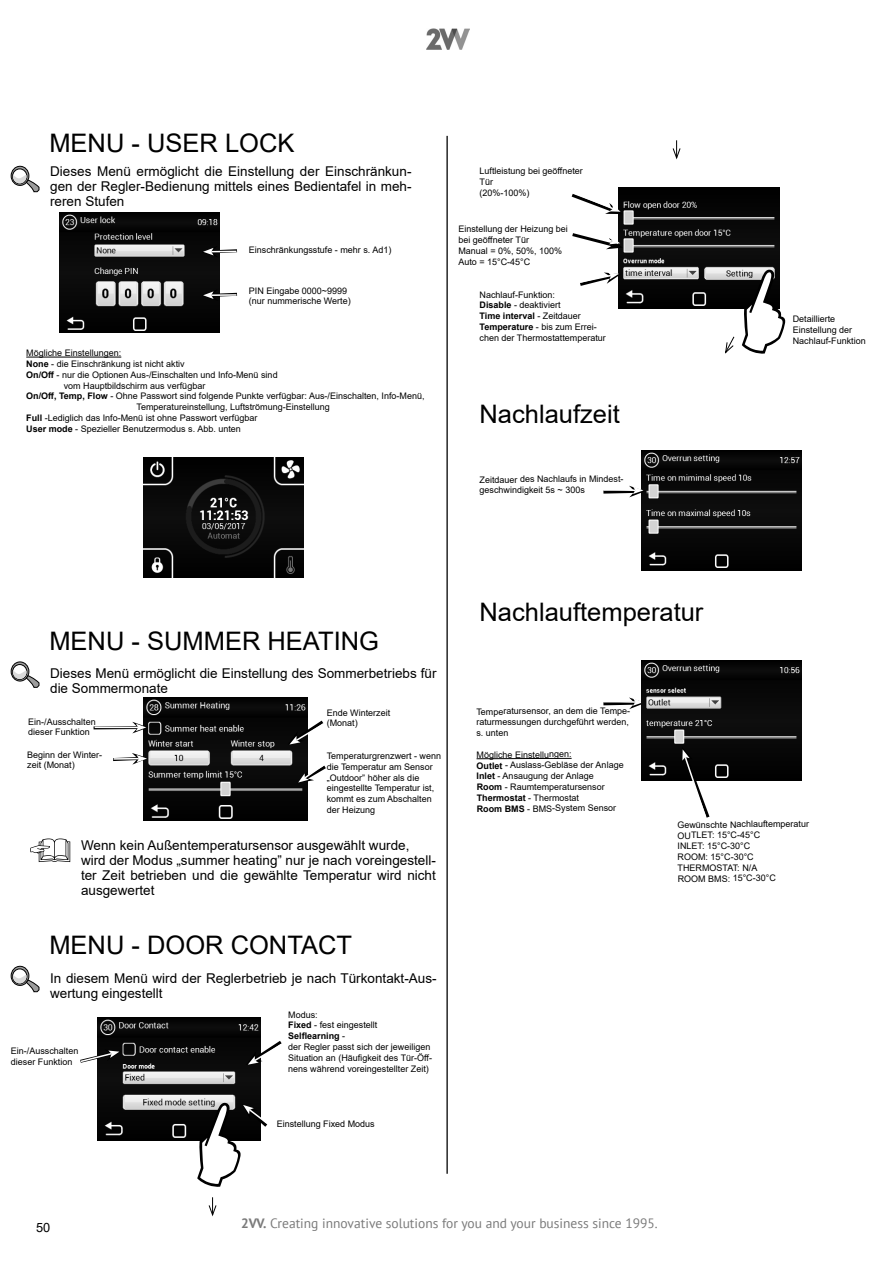
<style>
.page{position:relative;width:893px;height:1263px;background:#fff}
.page>*{position:absolute;margin:0;border:0;box-sizing:border-box;transform-origin:0 0}
.Text_-_odsazeni{font:25.5px "Arial";color:#000}
.Text{font:13.5px/15px "Arial";color:#000;text-align:justify}
.t1{font:13.5px "PT Sans";color:#7a7a7a}
.t2{font:12.75px "Arial";color:#000}
.t3{font:9px/10.8px "Arial";color:#000}
.t4{font:700 9px "Arial";color:#000}
.s1{font-weight:700}
.s2{font-weight:400}
</style>
<div class="page">
<img style="left:427px;top:28px;width:42px;height:22px">
<img style="left:97px;top:1018px;width:164px;height:122px">
<img style="left:59px;top:213px;width:160px;height:120px">
<hr style="left:446px;top:136px;width:2px;height:1038px;background:#000">
<svg style="left:11px;top:166px;width:18px;height:19px"></svg>
<div style="left:11px;top:166px;width:18px;height:20px;border:1px solid #000;border-radius:50%"></div>
<div style="left:12px;top:169px;width:15px;height:15px;border:1px solid #000;border-radius:50%"></div>
<svg style="left:13px;top:172px;width:26px;height:20px"></svg>
<svg style="left:11px;top:662px;width:18px;height:19px"></svg>
<div style="left:11px;top:662px;width:18px;height:19px;border:1px solid #000;border-radius:50%"></div>
<svg style="left:13px;top:664px;width:14px;height:15px"></svg>
<div style="left:12px;top:664px;width:15px;height:16px;border:1px solid #000;border-radius:50%"></div>
<svg style="left:13px;top:668px;width:26px;height:20px"></svg>
<svg style="left:11px;top:966px;width:18px;height:19px"></svg>
<div style="left:11px;top:966px;width:18px;height:20px;border:1px solid #000;border-radius:50%"></div>
<svg style="left:13px;top:969px;width:14px;height:15px"></svg>
<div style="left:12px;top:968px;width:15px;height:16px;border:1px solid #000;border-radius:50%"></div>
<svg style="left:13px;top:972px;width:26px;height:20px"></svg>
<svg style="left:202px;top:246px;width:36px;height:11px"></svg>
<svg style="left:202px;top:289px;width:36px;height:12px"></svg>
<svg style="left:30px;top:838px;width:40px;height:24px"></svg>
<hr style="left:26px;top:357px;width:95px;height:1px;background:#000">
<img style="left:144px;top:457px;width:160px;height:120px">
<img style="left:144px;top:698px;width:163px;height:122px">
<svg style="left:288px;top:718px;width:36px;height:27px"></svg>
<svg style="left:246px;top:1038px;width:36px;height:27px"></svg>
<svg style="left:113px;top:753px;width:35px;height:12px"></svg>
<svg style="left:297px;top:763px;width:29px;height:20px"></svg>
<hr style="left:94px;top:726px;width:44px;height:3px;background:#000">
<hr style="left:95px;top:726px;width:43px;height:2px;background:#fff">
<svg style="left:132px;top:722px;width:16px;height:11px"></svg>
<svg style="left:80px;top:1049px;width:41px;height:16px"></svg>
<svg style="left:197px;top:1102px;width:71px;height:85px"></svg>
<svg style="left:208px;top:1197px;width:9px;height:20px"></svg>
<svg style="left:672px;top:140px;width:9px;height:20px"></svg>
<hr style="left:477px;top:758px;width:95px;height:1px;background:#000">
<svg style="left:725px;top:336px;width:10px;height:18px"></svg>
<img style="left:641px;top:450px;width:160px;height:120px">
<svg style="left:603px;top:486px;width:42px;height:11px"></svg>
<svg style="left:603px;top:697px;width:38px;height:12px"></svg>
<img style="left:619px;top:187px;width:161px;height:121px">
<svg style="left:571px;top:191px;width:51px;height:23px"></svg>
<svg style="left:580px;top:272px;width:41px;height:16px"></svg>
<svg style="left:572px;top:229px;width:51px;height:20px"></svg>
<svg style="left:742px;top:269px;width:43px;height:85px"></svg>
<img style="left:641px;top:661px;width:160px;height:120px">
<svg style="left:682px;top:747px;width:30px;height:71px"></svg>
<p class="Text_-_odsazeni" style="left:49px;top:126px;width:247px">MENU - USER LOCK</p>
<p class="Text" style="left:50px;top:164px;width:363px">Dieses Menü ermöglicht die Einstellung der Einschränkun&shy;gen der Regler-Bedienung mittels eines Bedientafel in meh&shy;reren Stufen</p>
<p class="t3" style="left:249px;top:244px;width:144px">Einschränkungsstufe - mehr s. Ad1)</p>
<p class="t3" style="left:249px;top:285px;width:100px">PIN Eingabe 0000~9999</p>
<p class="t3" style="left:249px;top:296px;width:103px">(nur nummerische Werte)</p>
<p class="t3" style="left:26px;top:347px;width:97px">Mögliche Einstellungen:</p>
<p class="t3" style="left:26px;top:358px;width:160px"><span class="s1">None</span> - die Einschränkung ist nicht aktiv</p>
<p class="t3" style="left:26px;top:369px;width:253px"><span class="s1">On/Off</span> - nur die Optionen Aus-/Einschalten und Info-Menü sind</p>
<p class="t3" style="left:64px;top:380px;width:143px">vom Hauptbildschirm aus verfügbar</p>
<p class="t3" style="left:26px;top:391px;width:400px"><span class="s1">On/Off, Temp, Flow</span> - Ohne Passwort sind folgende Punkte verfügbar: Aus-/Einschalten, Info-Menü,</p>
<p class="t3" style="left:137px;top:401px;width:195px">Temperatureinstellung, Luftströmung-Einstellung</p>
<p class="t3" style="left:26px;top:412px;width:233px"><span class="s1">Full</span> -Lediglich das Info-Menü ist ohne Passwort verfügbar</p>
<p class="t3" style="left:26px;top:423px;width:216px"><span class="s1">User mode</span> - Spezieller Benutzermodus s. Abb. unten</p>
<p class="t3" style="left:479px;top:165px;width:105px">Luftleistung bei geöffneter<br>Tür</p>
<p class="t3" style="left:479px;top:187px;width:52px">(20%-100%)</p>
<p class="t3" style="left:458px;top:224px;width:111px">Einstellung der Heizung bei</p>
<p class="t3" style="left:458px;top:234px;width:72px">bei geöffneter Tür</p>
<p class="t3" style="left:458px;top:245px;width:105px">Manual = 0%, 50%, 100%</p>
<p class="t3" style="left:458px;top:256px;width:73px">Auto = 15°C-45°C</p>
<p class="t3" style="left:479px;top:289px;width:77px">Nachlauf-Funktion:</p>
<p class="t3" style="left:479px;top:300px;width:83px"><span class="s1">Disable</span> - deaktiviert</p>
<p class="t4" style="left:479px;top:310px;width:103px">Time interval <span class="s2">- Zeitdauer</span></p>
<p class="t3" style="left:479px;top:321px;width:128px"><span class="s1">Temperature</span> - bis zum Errei&shy;chen der Thermostattemperatur</p>
<p class="Text_-_odsazeni" style="left:479px;top:397px;width:142px">Nachlaufzeit</p>
<p class="t3" style="left:480px;top:474px;width:146px">Zeitdauer des Nachlaufs in Mindest&shy;geschwindigkeit 5s ~ 300s</p>
<p class="t3" style="left:793px;top:314px;width:75px">Detaillierte<br>Einstellung der<br>Nachlauf-Funktion</p>
<p class="Text_-_odsazeni" style="left:49px;top:623px;width:331px">MENU - SUMMER HEATING</p>
<p class="Text" style="left:50px;top:666px;width:388px">Dieses Menü ermöglicht die Einstellung des Sommerbetriebs für die Sommermonate</p>
<p class="t3" style="left:28px;top:716px;width:69px">Ein-/Ausschalten</p>
<p class="t3" style="left:28px;top:727px;width:63px">dieser Funktion</p>
<p class="t3" style="left:27px;top:749px;width:77px">Beginn der Winter-</p>
<p class="t3" style="left:27px;top:760px;width:49px">zeit (Monat)</p>
<p class="t3" style="left:327px;top:707px;width:65px">Ende Winterzeit</p>
<p class="t3" style="left:327px;top:718px;width:33px">(Monat)</p>
<p class="t3" style="left:327px;top:750px;width:116px">Temperaturgrenzwert - wenn die Temperatur am Sensor „Outdoor” höher als die eingestellte Temperatur ist, kommt es zum Abschalten der Heizung</p>
<p class="Text" style="left:81px;top:837px;width:330px">Wenn kein Außentemperatursensor ausgewählt wurde,</p>
<p class="Text" style="left:81px;top:852px;width:356px">wird der Modus „summer heating” nur je nach voreingestell&shy;ter Zeit betrieben und die gewählte Temperatur wird nicht ausgewertet</p>
<p class="Text_-_odsazeni" style="left:49px;top:928px;width:304px">MENU - DOOR CONTACT</p>
<p class="Text" style="left:50px;top:970px;width:388px">In diesem Menü wird der Reglerbetrieb je nach Türkontakt-Aus&shy;wertung eingestellt</p>
<p class="t3" style="left:11px;top:1045px;width:69px">Ein-/Ausschalten</p>
<p class="t3" style="left:11px;top:1056px;width:63px">dieser Funktion</p>
<p class="t3" style="left:288px;top:1009px;width:31px">Modus:</p>
<p class="t3" style="left:288px;top:1020px;width:91px"><span class="s1">Fixed</span> - fest eingestellt</p>
<p class="t4" style="left:288px;top:1030px;width:59px">Selflearning <span class="s2">-</span></p>
<p class="t3" style="left:288px;top:1041px;width:145px">der Regler passt sich der jeweiligen<br>Situation an (Häufigkeit des Tür-Öff&shy;nens während voreingestellter Zeit)</p>
<p class="t3" style="left:277px;top:1118px;width:100px">Einstellung Fixed Modus</p>
<p class="Text_-_odsazeni" style="left:479px;top:595px;width:225px">Nachlauftemperatur</p>
<p class="t3" style="left:476px;top:706px;width:155px">Temperatursensor, an dem die Tempe&shy;raturmessungen durchgeführt werden, s. unten</p>
<p class="t3" style="left:477px;top:749px;width:97px">Mögliche Einstellungen:</p>
<p class="t3" style="left:477px;top:760px;width:149px"><span class="s1">Outlet</span> - Auslass-Gebläse der Anlage</p>
<p class="t3" style="left:477px;top:770px;width:119px"><span class="s1">Inlet</span> - Ansaugung der Anlage</p>
<p class="t3" style="left:477px;top:781px;width:130px"><span class="s1">Room</span> - Raumtemperatursensor</p>
<p class="t3" style="left:477px;top:792px;width:104px"><span class="s1">Thermostat</span> - Thermostat</p>
<p class="t3" style="left:477px;top:803px;width:141px"><span class="s1">Room BMS</span> - BMS-System Sensor</p>
<p class="t3" style="left:677px;top:819px;width:133px">Gewünschte Nachlauftemperatur</p>
<p class="t3" style="left:677px;top:830px;width:84px">OUTLET: 15°C-45°C</p>
<p class="t3" style="left:678px;top:840px;width:74px">INLET: 15°C-30°C</p>
<p class="t3" style="left:678px;top:851px;width:78px">ROOM: 15°C-30°C</p>
<p class="t3" style="left:678px;top:862px;width:81px">THERMOSTAT: N/A</p>
<p class="t3" style="left:678px;top:873px;width:100px">ROOM BMS: 15°C-30°C</p>
<h3 class="t2" style="left:36px;top:1218px;width:16px">50</h3>
<h2 class="t1" style="left:241px;top:1214px;width:418px"><span class="s1">2VV.</span> Creating innovative solutions for you and your business since 1995.</h2>
</div>
